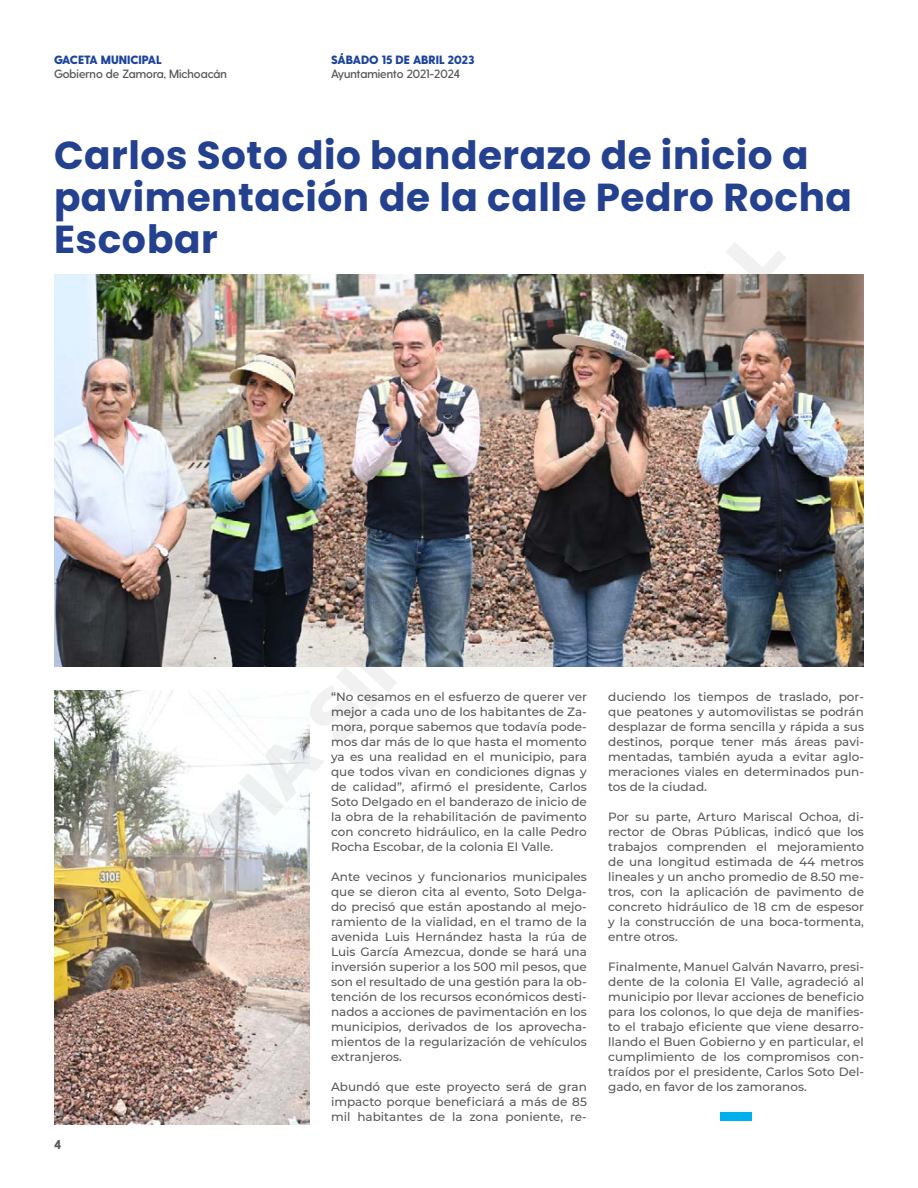
<style>
.page{position:relative;width:918px;height:1188px;background:#fff}
.page>*{position:absolute;margin:0;border:0;box-sizing:border-box;transform-origin:0 0}
.t1{font:700 39px/42px "Poppins";letter-spacing:.015em;color:#24418f}
.t2{font:800 12.75px "Greycliff CF";color:#58595b}
.t3{font:500 12px/15px "Montserrat";color:#58595b;text-align:justify}
.t4{font:600 12px "Greycliff CF";color:#58595b}
.t5{font:800 12px "Greycliff CF";color:#1c449c}
</style>
<div class="page">
<img style="left:54px;top:690px;width:256px;height:434px">
<img style="left:54px;top:274px;width:810px;height:393px">
<div style="left:720px;top:1112px;width:32px;height:9px;background:#00b0eb"></div>
<p class="t5" style="left:54px;top:52px;width:109px">GACETA MUNICIPAL</p>
<p class="t4" style="left:54px;top:67px;width:174px">Gobierno de Zamora, Michoacán</p>
<p class="t5" style="left:331px;top:52px;width:145px">SÁBADO 15 DE ABRIL 2023</p>
<p class="t4" style="left:331px;top:67px;width:131px">Ayuntamiento 2021-2024</p>
<h1 class="t1" style="left:54px;top:134px;width:800px">Carlos Soto dio banderazo de inicio a pavimentación de la calle Pedro Rocha<br>Escobar</h1>
<p class="t2" style="left:54px;top:1137px;width:9px">4</p>
<p class="t3" style="left:331px;top:688px;width:257px">“No cesamos en el esfuerzo de querer ver mejor a cada uno de los habitantes de Za&shy;mora, porque sabemos que todavía pode&shy;mos dar más de lo que hasta el momento ya es una realidad en el municipio, para que todos vivan en condiciones dignas y de calidad”, afirmó el presidente, Carlos Soto Delgado en el banderazo de inicio de la obra de la rehabilitación de pavimento con concreto hidráulico, en la calle Pedro Rocha Escobar, de la colonia El Valle.</p>
<p class="t3" style="left:331px;top:868px;width:257px">Ante vecinos y funcionarios municipales que se dieron cita al evento, Soto Delga&shy;do precisó que están apostando al mejo&shy;ramiento de la vialidad, en el tramo de la avenida Luis Hernández hasta la rúa de Luis García Amezcua, donde se hará una inversión superior a los 500 mil pesos, que son el resultado de una gestión para la ob&shy;tención de los recursos económicos desti&shy;nados a acciones de pavimentación en los municipios, derivados de los aprovecha&shy;mientos de la regularización de vehículos extranjeros.</p>
<p class="t3" style="left:331px;top:1078px;width:257px">Abundó que este proyecto será de gran impacto porque beneficiará a más de 85 mil habitantes de la zona poniente, re-</p>
<p class="t3" style="left:608px;top:688px;width:257px">duciendo los tiempos de traslado, por&shy;que peatones y automovilistas se podrán desplazar de forma sencilla y rápida a sus destinos, porque tener más áreas pavi&shy;mentadas, también ayuda a evitar aglo&shy;meraciones viales en determinados pun&shy;tos de la ciudad.</p>
<p class="t3" style="left:608px;top:808px;width:257px">Por su parte, Arturo Mariscal Ochoa, di&shy;rector de Obras Públicas, indicó que los trabajos comprenden el mejoramiento de una longitud estimada de 44 metros lineales y un ancho promedio de 8.50 me&shy;tros, con la aplicación de pavimento de concreto hidráulico de 18 cm de espesor y la construcción de una boca-tormenta, entre otros.</p>
<p class="t3" style="left:608px;top:958px;width:257px">Finalmente, Manuel Galván Navarro, presi&shy;dente de la colonia El Valle, agradeció al municipio por llevar acciones de beneficio para los colonos, lo que deja de manifies&shy;to el trabajo eficiente que viene desarro&shy;llando el Buen Gobierno y en particular, el cumplimiento de los compromisos con&shy;traídos por el presidente, Carlos Soto Del&shy;gado, en favor de los zamoranos.</p>
</div>
